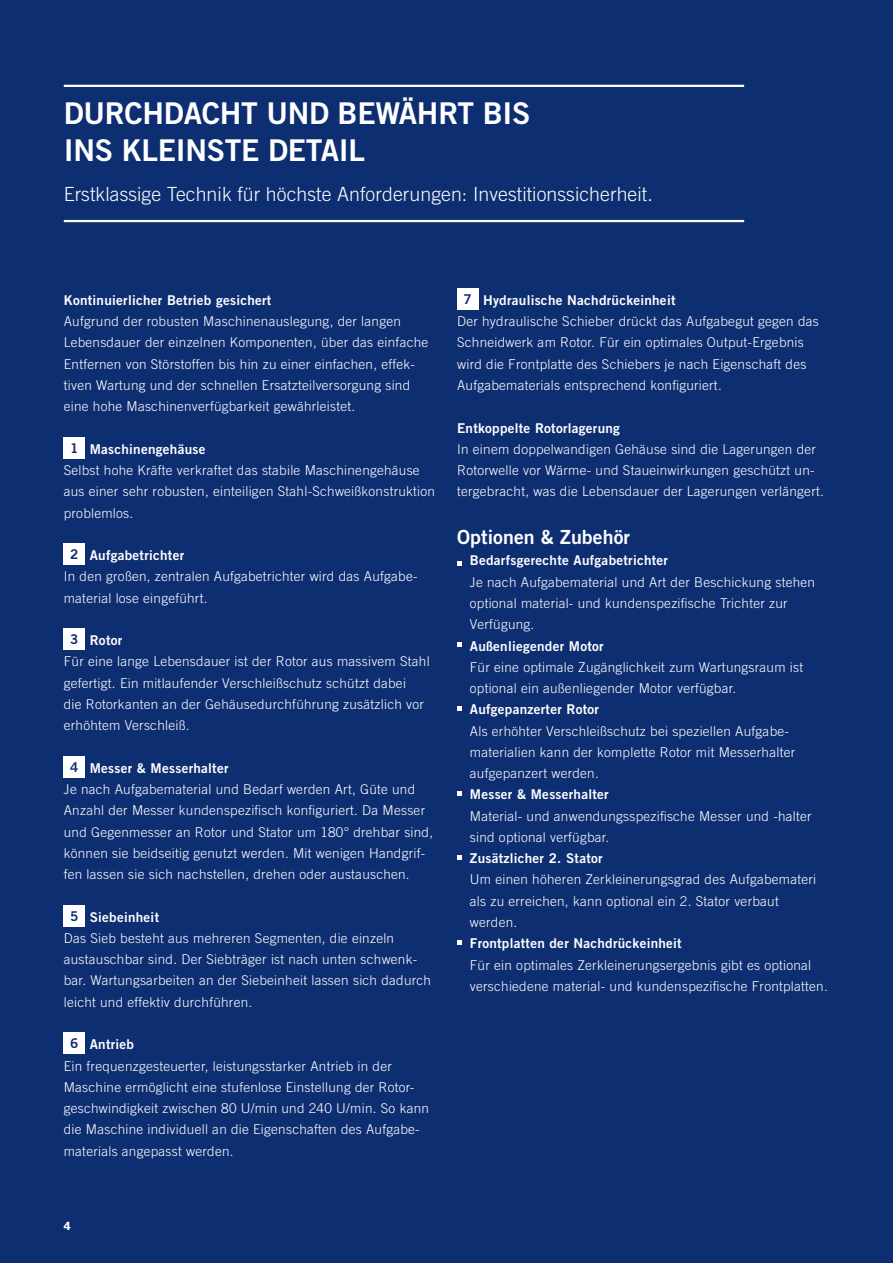
<style>
.page{position:relative;width:893px;height:1263px;background:#0e2e72}
.page>*{position:absolute;margin:0;border:0;box-sizing:border-box;transform-origin:0 0}
.Head_20_22{font:30px/37.2px "Trade Gothic LT Std Bd 2";letter-spacing:-.01em;color:#fff}
.Subhead_13_17{font:300 19.5px "Trade Gothic LT Std";letter-spacing:.005em;color:#fff}
.Subhead_13_17-2{font:19.5px "Trade Gothic LT Std Bd 2";letter-spacing:.005em;color:#fff}
.Copy_9_11{font:300 13.5px/21.3px "Trade Gothic LT Std";letter-spacing:.02em;color:#fff}
.Copy_9_11-2{font:13.5px "Trade Gothic LT Std Bd 2";letter-spacing:.02em;color:#fff}
.t1{font:13.5px "Trade Gothic LT Std Bd 2";color:#0e2e72}
.t2{font:11.25px "Trade Gothic LT Std Bd 2";color:#fff}
.s1{font-family:"Trade Gothic LT Std Bd 2";font-weight:400}
</style>
<div class="page">
<hr style="left:64px;top:85px;width:680px;height:2px;background:#fff">
<hr style="left:64px;top:220px;width:680px;height:2px;background:#fff">
<div style="left:64px;top:437px;width:21px;height:21px;background:#fff"></div>
<div style="left:64px;top:543px;width:21px;height:22px;background:#fff"></div>
<div style="left:64px;top:628px;width:21px;height:22px;background:#fff"></div>
<div style="left:64px;top:756px;width:21px;height:21px;background:#fff"></div>
<div style="left:64px;top:905px;width:21px;height:21px;background:#fff"></div>
<div style="left:64px;top:1032px;width:21px;height:22px;background:#fff"></div>
<div style="left:457px;top:288px;width:21px;height:21px;background:#fff"></div>
<svg style="left:457px;top:561px;width:5px;height:4px"></svg>
<svg style="left:457px;top:642px;width:5px;height:5px"></svg>
<svg style="left:457px;top:706px;width:5px;height:4px"></svg>
<svg style="left:457px;top:791px;width:5px;height:5px"></svg>
<svg style="left:457px;top:855px;width:5px;height:4px"></svg>
<svg style="left:457px;top:940px;width:5px;height:4px"></svg>
<p class="Head_20_22" style="left:64px;top:94px;width:468px">DURCHDACHT UND BEWÄHRT BIS<br>INS KLEINSTE DETAIL</p>
<p class="Subhead_13_17" style="left:64px;top:182px;width:591px">Erstklassige Technik für höchste Anforderungen: Investitionssicherheit.</p>
<p class="Copy_9_11-2" style="left:64px;top:292px;width:209px">Kontinuierlicher Betrieb gesichert</p>
<p class="Copy_9_11" style="left:64px;top:311px;width:366px">Aufgrund der robusten Maschinenauslegung, der langen Lebensdauer der einzelnen Komponenten, über das einfache Entfernen von Störstoffen bis hin zu einer einfachen, effek&shy;tiven Wartung und der schnellen Ersatzteilversorgung sind eine hohe Maschinenverfügbarkeit gewährleistet.</p>
<p class="t1" style="left:70px;top:440px;width:10px">1</p>
<p class="Copy_9_11-2" style="left:90px;top:441px;width:117px">Maschinengehäuse</p>
<p class="Copy_9_11" style="left:64px;top:459px;width:373px">Selbst hohe Kräfte verkraftet das stabile Maschinengehäuse aus einer sehr robusten, einteiligen Stahl-Schweißkonstruktion problemlos.</p>
<p class="t1" style="left:70px;top:546px;width:10px">2</p>
<p class="Copy_9_11-2" style="left:90px;top:547px;width:96px">Aufgabetrichter</p>
<p class="Copy_9_11" style="left:64px;top:566px;width:355px">In den großen, zentralen Aufgabetrichter wird das Aufgabe&shy;material lose eingeführt.</p>
<p class="t1" style="left:70px;top:631px;width:10px">3</p>
<p class="Copy_9_11-2" style="left:90px;top:632px;width:34px">Rotor</p>
<p class="Copy_9_11" style="left:64px;top:651px;width:367px">Für eine lange Lebensdauer ist der Rotor aus massivem Stahl gefertigt. Ein mitlaufender Verschleißschutz schützt dabei<br>die Rotorkanten an der Gehäusedurchführung zusätzlich vor erhöhtem Verschleiß.</p>
<p class="t1" style="left:70px;top:759px;width:10px">4</p>
<p class="Copy_9_11-2" style="left:90px;top:760px;width:140px">Messer &amp; Messerhalter</p>
<p class="Copy_9_11" style="left:64px;top:778px;width:371px">Je nach Aufgabematerial und Bedarf werden Art, Güte und Anzahl der Messer kundenspezifisch konfiguriert. Da Messer und Gegenmesser an Rotor und Stator um 180° drehbar sind, können sie beidseitig genutzt werden. Mit wenigen Handgrif&shy;fen lassen sie sich nachstellen, drehen oder austauschen.</p>
<p class="t1" style="left:70px;top:908px;width:10px">5</p>
<p class="Copy_9_11-2" style="left:90px;top:908px;width:71px">Siebeinheit</p>
<p class="Copy_9_11" style="left:64px;top:927px;width:369px">Das Sieb besteht aus mehreren Segmenten, die einzeln austauschbar sind. Der Siebträger ist nach unten schwenk&shy;bar. Wartungsarbeiten an der Siebeinheit lassen sich dadurch leicht und effektiv durchführen.</p>
<p class="t1" style="left:70px;top:1035px;width:10px">6</p>
<p class="Copy_9_11-2" style="left:90px;top:1036px;width:46px">Antrieb</p>
<p class="Copy_9_11" style="left:64px;top:1055px;width:367px">Ein frequenzgesteuerter, leistungsstarker Antrieb in der Maschine ermöglicht eine stufenlose Einstellung der Rotor&shy;geschwindigkeit zwischen 80 U/min und 240 U/min. So kann die Maschine individuell an die Eigenschaften des Aufgabe&shy;materials angepasst werden.</p>
<p class="t1" style="left:464px;top:291px;width:10px">7</p>
<p class="Copy_9_11-2" style="left:483px;top:292px;width:194px">Hydraulische Nachdrückeinheit</p>
<p class="Copy_9_11" style="left:457px;top:311px;width:363px">Der hydraulische Schieber drückt das Aufgabegut gegen das Schneidwerk am Rotor. Für ein optimales Output-Ergebnis wird die Frontplatte des Schiebers je nach Eigenschaft des Aufgabematerials entsprechend konfiguriert.</p>
<p class="Copy_9_11-2" style="left:457px;top:419px;width:164px">Entkoppelte Rotorlagerung</p>
<p class="Copy_9_11" style="left:457px;top:438px;width:368px">In einem doppelwandigen Gehäuse sind die Lagerungen der<br>Rotorwelle vor Wärme- und Staueinwirkungen geschützt un&shy;tergebracht, was die Lebensdauer der Lagerungen verlängert.</p>
<p class="Subhead_13_17-2" style="left:457px;top:525px;width:174px">Optionen &amp; Zubehör</p>
<p class="Copy_9_11" style="left:470px;top:550px;width:347px"><span class="s1">Bedarfsgerechte Aufgabetrichter<br></span>Je nach Aufgabematerial und Art der Beschickung stehen optional material- und kundenspezifische Trichter zur Verfügung.</p>
<p class="Copy_9_11-2" style="left:470px;top:637px;width:135px">Außenliegender Motor</p>
<p class="Copy_9_11" style="left:470px;top:656px;width:335px">Für eine optimale Zugänglichkeit zum Wartungsraum ist optional ein außenliegender Motor verfügbar.</p>
<p class="Copy_9_11-2" style="left:470px;top:701px;width:131px">Aufgepanzerter Rotor</p>
<p class="Copy_9_11" style="left:470px;top:720px;width:327px">Als erhöhter Verschleißschutz bei speziellen Aufgabe&shy;materialien kann der komplette Rotor mit Messerhalter aufgepanzert werden.</p>
<p class="Copy_9_11-2" style="left:470px;top:786px;width:140px">Messer &amp; Messerhalter</p>
<p class="Copy_9_11" style="left:470px;top:805px;width:343px">Material- und anwendungsspezifische Messer und -halter sind optional verfügbar.</p>
<p class="Copy_9_11-2" style="left:470px;top:850px;width:134px">Zusätzlicher 2. Stator</p>
<p class="Copy_9_11" style="left:470px;top:869px;width:348px">Um einen höheren Zerkleinerungsgrad des Aufgabemateri als zu erreichen, kann optional ein 2. Stator verbaut werden.</p>
<p class="Copy_9_11-2" style="left:470px;top:935px;width:213px">Frontplatten der Nachdrückeinheit</p>
<p class="Copy_9_11" style="left:470px;top:954px;width:359px">Für ein optimales Zerkleinerungsergebnis gibt es optional verschiedene material- und kundenspezifische Frontplatten.</p>
<p class="t2" style="left:64px;top:1219px;width:8px">4</p>
</div>
